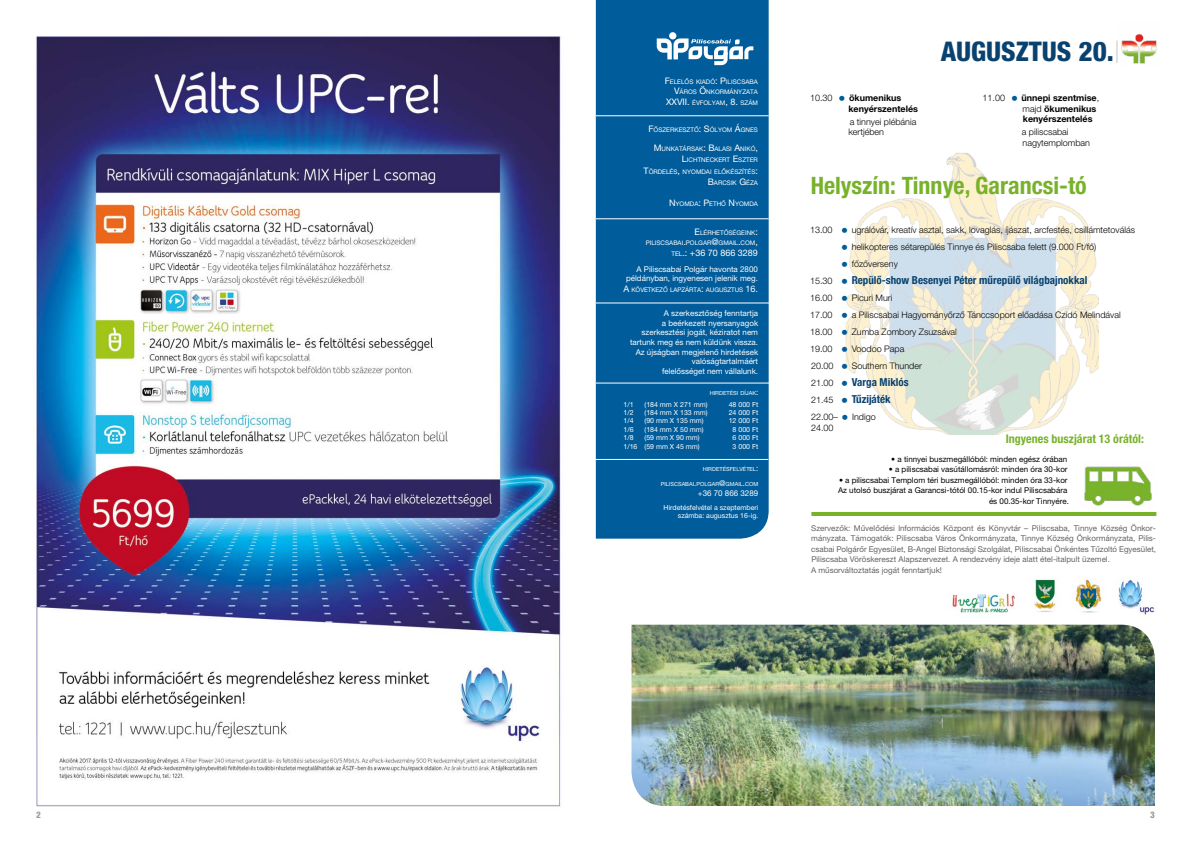
<style>
.page{position:relative;width:1191px;height:842px;background:#fff}
.page>*{position:absolute;margin:0;border:0;box-sizing:border-box;transform-origin:0 0}
.t1{font:800 condensed 27.1px "Helvetica Neue LT Pro";color:#09426f}
.t2{font:700 condensed 24px "Helvetica Neue LT Pro";color:#78b22b}
.t3{font:700 condensed 12px "Helvetica Neue LT Pro";color:#78b22b}
.t4{font:700 condensed 11px "Helvetica Neue LT Pro";color:#09426f}
.t5{font:300 9px/17px "Helvetica Neue LT Pro";color:#000}
.t6{font:700 9px/10.8px "Helvetica Neue LT Pro";color:#000}
.t7{font:9px "Helvetica Neue LT Pro";color:#fff}
.t8{font:800 condensed 9px "Helvetica Neue LT Pro";color:#9d9d9c}
.t9{font:800 condensed 9px "Helvetica Neue LT Pro";color:#98989b}
.t10{font:8px/10.5px "Helvetica Neue LT Pro";color:#646363}
.t11{font:8px/9.6px "Helvetica Neue LT Pro";color:#fff;text-align:right}
.t12{font:8px/10.5px "Helvetica Neue LT Pro";color:#000;text-align:right}
.t13{font:8px "Helvetica Neue LT Pro";color:#fff}
.t14{font:7px/8.4px "Helvetica Neue LT Pro";color:#fff;text-align:right}
.t15{font:6.3px/10.8px "Helvetica Neue LT Pro";color:#fff;text-align:right}
.t16{font:5.6px "Helvetica Neue LT Pro";color:#fff}
.s1{font-size:9px}
.s2{font-size:6.3px}
.s3{font-size:8px}
.s4{font-weight:300}
</style>
<div class="page">
<img style="left:845px;top:153px;width:253px;height:282px">
<img style="left:631px;top:625px;width:524px;height:181px">
<div style="left:596px;top:0;width:172px;height:539px;background:#005c9a"></div>
<div style="left:669px;top:32px;width:7px;height:7px;background:#fff;border-radius:50%"></div>
<svg style="left:656px;top:38px;width:97px;height:27px"></svg>
<hr style="left:596px;top:115px;width:172px;height:1px;background:#fff">
<hr style="left:595px;top:383px;width:179px;height:1px;background:#fff">
<hr style="left:596px;top:302px;width:174px;height:1px;background:#fff">
<hr style="left:596px;top:218px;width:172px;height:1px;background:#fff">
<hr style="left:595px;top:459px;width:173px;height:1px;background:#fff">
<img style="left:1084px;top:466px;width:68px;height:40px">
<hr style="left:811px;top:512px;width:345px;height:4px;background:#78b22b">
<img style="left:1116px;top:34px;width:41px;height:30px">
<img style="left:948px;top:578px;width:206px;height:37px">
<img style="left:35px;top:36px;width:528px;height:771px">
<svg style="left:845px;top:414px;width:2px;height:6px"></svg>
<p class="t15" style="left:665px;top:76px;width:95px"><span class="s1">F</span>ELELŐS KIADÓ<span class="s1">: P</span>ILISCSABA<br><span class="s1">V</span>ÁROS <span class="s1">Ö</span>NKORMÁNYZATA<br><span class="s1">XXVII .</span> ÉVFOLYAM<span class="s1">, 8.</span> SZÁM</p>
<p class="t15" style="left:648px;top:124px;width:111px"><span class="s1">F</span>ŐSZERKESZTŐ<span class="s1">: S</span>ÓLYOM <span class="s1">Á</span>GNES</p>
<p class="t15" style="left:654px;top:143px;width:106px"><span class="s1">M</span> UNKATÁRSAK<span class="s1">: B</span>ALASI <span class="s1">A</span>NIKÓ<span class="s1">,<br>L</span>ICHTNECKERT <span class="s1">E</span>SZTER</p>
<p class="t15" style="left:643px;top:166px;width:116px"><span class="s1">T</span>ÖRDELÉS<span class="s1">,</span> NYOMDAI ELŐKÉSZÍTÉS<span class="s1">:<br>B</span>ARCSIK <span class="s1">G</span>ÉZA</p>
<p class="t15" style="left:669px;top:198px;width:90px"><span class="s1">N</span>YOMDA<span class="s1">: P</span>ETHŐ <span class="s1">N</span>YOMDA</p>
<p class="t15" style="left:645px;top:227px;width:114px"><span class="s1">E</span>LÉRHETŐSÉGEINK<span class="s1">:<br></span>PILISCSABAI<span class="s1">.</span>POLGAR<span class="s1">@</span>GMAIL<span class="s1">.</span>COM<span class="s1">,</span></p>
<p class="t7" style="left:671px;top:248px;width:88px"><span class="s2">TEL</span>.: +36 70 866 3289</p>
<p class="t11" style="left:626px;top:264px;width:133px">A Piliscsabai Polgár havonta 2800 példányban, ingyenesen jelenik meg.</p>
<p class="t15" style="left:623px;top:284px;width:136px"><span class="s1">A</span> KÖVETKEZŐ LAPZÁRTA<span class="s1">:</span> AUGUSZTUS <span class="s1">16.</span></p>
<p class="t11" style="left:630px;top:308px;width:130px">A szerkesztőség fenntartja<br>a beérkezett nyersanyagok szerkesztési jogát, kéziratot nem tartunk meg és nem küldünk vissza.<br>Az újságban megjelenő hirdetések valóságtartalmáért<br>felelősséget nem vállalunk.</p>
<p class="t16" style="left:710px;top:390px;width:50px">HIRDETÉSI DÍJAK<span class="s3">:</span></p>
<p class="t14" style="left:623px;top:400px;width:12px">1/1</p>
<p class="t14" style="left:644px;top:400px;width:64px">(184 mm X 271 mm)</p>
<p class="t14" style="left:728px;top:400px;width:31px">48 000 Ft</p>
<p class="t14" style="left:623px;top:408px;width:12px">1/2</p>
<p class="t14" style="left:644px;top:408px;width:64px">(184 mm X 133 mm)</p>
<p class="t14" style="left:728px;top:408px;width:31px">24 000 Ft</p>
<p class="t14" style="left:623px;top:417px;width:12px">1/4</p>
<p class="t14" style="left:644px;top:417px;width:61px">(90 mm X 135 mm)</p>
<p class="t14" style="left:728px;top:417px;width:31px">12 000 Ft</p>
<p class="t14" style="left:623px;top:425px;width:12px">1/6</p>
<p class="t14" style="left:644px;top:425px;width:61px">(184 mm X 50 mm)</p>
<p class="t14" style="left:732px;top:425px;width:27px">8 000 Ft</p>
<p class="t14" style="left:623px;top:433px;width:12px">1/8</p>
<p class="t14" style="left:644px;top:433px;width:57px">(59 mm X 90 mm)</p>
<p class="t14" style="left:732px;top:433px;width:27px">6 000 Ft</p>
<p class="t14" style="left:623px;top:442px;width:78px">1/16 (59 mm X 45 mm)</p>
<p class="t14" style="left:732px;top:442px;width:27px">3 000 Ft</p>
<p class="t16" style="left:703px;top:465px;width:57px">HIRDETÉSFELVÉTEL<span class="s3">:</span></p>
<p class="t16" style="left:660px;top:481px;width:99px">PILISCSABAI<span class="s3">.</span>POLGAR<span class="s3">@</span>GMAIL<span class="s3">.</span>COM</p>
<p class="t13" style="left:698px;top:488px;width:62px">+36 70 866 3289</p>
<p class="t14" style="left:663px;top:503px;width:96px">Hirdetésfelvétel a szeptemberi számba: augusztus 16-ig.</p>
<p class="t5" style="left:810px;top:89px;width:24px">10.30</p>
<p class="t6" style="left:848px;top:92px;width:71px">ökumenikus kenyérszentelés</p>
<p class="t5" style="left:848px;top:116px;width:69px;line-height:10.8px">a tinnyei plébánia kertjében</p>
<h1 class="t1" style="left:940px;top:35px;width:174px">AUGUSZTUS 20.</h1>
<p class="t5" style="left:982px;top:89px;width:24px">11.00</p>
<p class="t6" style="left:1021px;top:92px;width:79px">ünnepi szentmise<span class="s4">, majd</span> ökumenikus kenyérszentelés</p>
<p class="t5" style="left:1021px;top:127px;width:70px;line-height:10.8px">a piliscsabai nagytemplomban</p>
<h2 class="t2" style="left:810px;top:171px;width:277px">Helyszín: Tinnye, Garancsi-tó</h2>
<p class="t5" style="left:810px;top:221px;width:24px">13.00</p>
<p class="t5" style="left:851px;top:221px;width:285px">ugrálóvár, kreatív asztal, sakk, lovaglás, íjászat, arcfestés, csillámtetoválás helikopteres sétarepülés Tinnye és Piliscsaba felett (9.000 Ft/fő) főzőverseny</p>
<p class="t5" style="left:810px;top:272px;width:24px">15.30</p>
<p class="t4" style="left:851px;top:274px;width:237px">Repülő-show Besenyei Péter műrepülő világbajnokkal</p>
<p class="t5" style="left:810px;top:289px;width:24px">16.00</p>
<p class="t5" style="left:851px;top:289px;width:42px">Picuri Muri</p>
<p class="t5" style="left:810px;top:306px;width:24px">17.00</p>
<p class="t5" style="left:851px;top:306px;width:270px">a Piliscsabai Hagyományőrző Tánccsoport előadása Czidó Melindával</p>
<p class="t5" style="left:810px;top:323px;width:24px">18.00</p>
<p class="t5" style="left:851px;top:323px;width:107px">Zumba Zombory Zsuzsával</p>
<p class="t5" style="left:810px;top:340px;width:24px">19.00</p>
<p class="t5" style="left:851px;top:340px;width:54px">Voodoo Papa</p>
<p class="t5" style="left:811px;top:357px;width:24px">20.00</p>
<p class="t5" style="left:851px;top:357px;width:72px">Southern Thunder</p>
<p class="t5" style="left:811px;top:374px;width:24px">21.00</p>
<p class="t4" style="left:851px;top:376px;width:58px">Varga Miklós</p>
<p class="t5" style="left:811px;top:391px;width:24px">21.45</p>
<p class="t4" style="left:851px;top:393px;width:41px">Tűzijáték</p>
<p class="t5" style="left:811px;top:408px;width:29px">22.00–</p>
<p class="t5" style="left:852px;top:408px;width:25px">Indigo</p>
<p class="t5" style="left:811px;top:419px;width:24px">24.00</p>
<h3 class="t3" style="left:1005px;top:431px;width:140px">Ingyenes buszjárat 13 órától:</h3>
<p class="t12" style="left:891px;top:454px;width:178px">• a tinnyei buszmegállóból: minden egész órában</p>
<p class="t12" style="left:889px;top:464px;width:180px">• a piliscsabai vasútállomásról: minden óra 30-kor</p>
<p class="t12" style="left:838px;top:475px;width:232px">• a piliscsabai Templom téri buszmegállóból: minden óra 33-kor<br>Az utolsó buszjárat a Garancsi-tótól 00.15-kor indul Piliscsabára és 00.35-kor Tinnyére.</p>
<p class="t10" style="left:811px;top:523px;width:347px">Szervezők: Művelődési lnformációs Központ és Könyvtár – Piliscsaba, Tinnye Község Önkor&shy;mányzata. Támogatók: Piliscsaba Város Önkormányzata, Tinnye Község Önkormányzata, Pilis&shy;csabai Polgárőr Egyesület, B-Angel Biztonsági Szolgálat, Piliscsabai Önkéntes Tűzoltó Egyesület, Piliscsaba Vöröskereszt Alapszervezet. A rendezvény ideje alatt étel-italpult üzemel.<br>A műsorváltoztatás jogát fenntartjuk!</p>
<p class="t8" style="left:36px;top:810px;width:6px">2</p>
<p class="t9" style="left:1150px;top:810px;width:6px">3</p>
</div>
